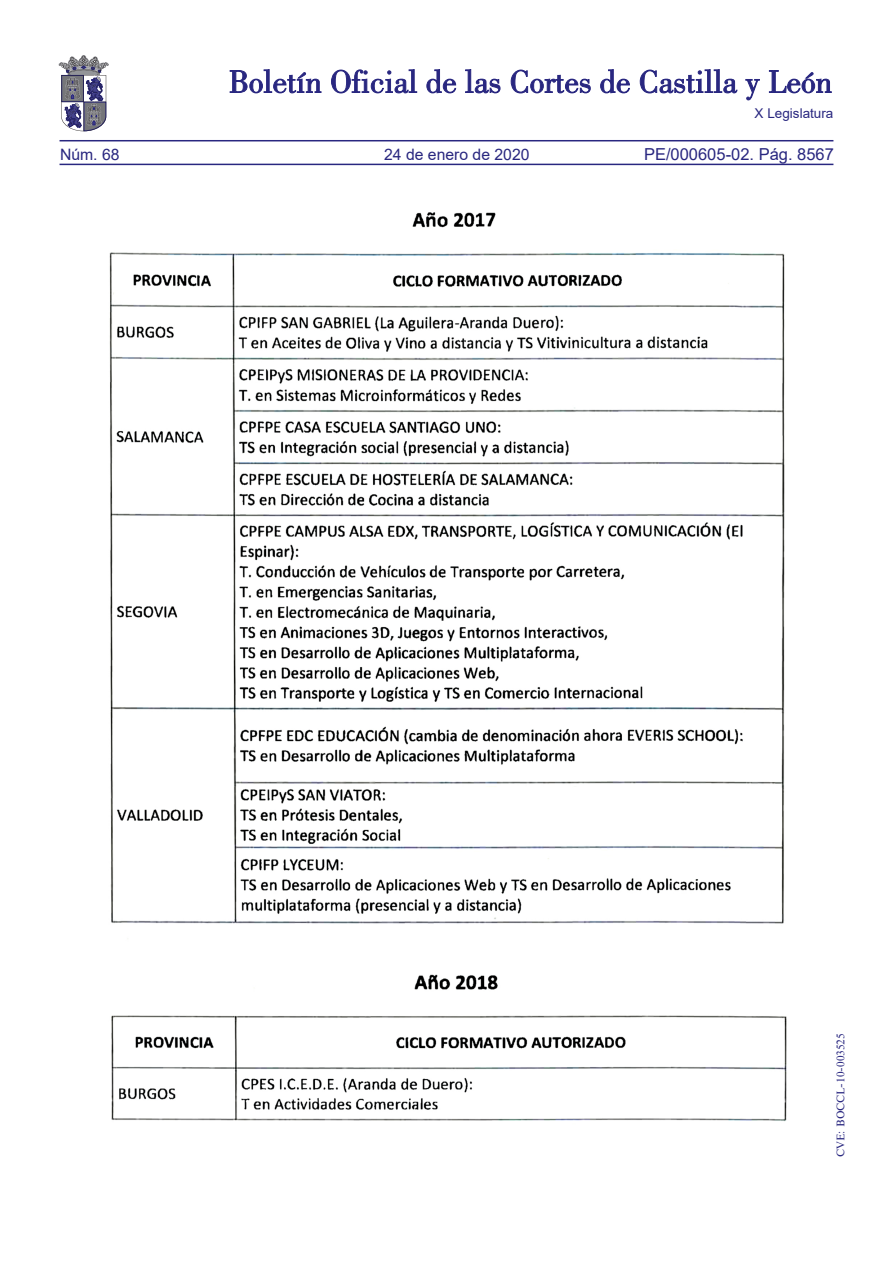
<style>
.page{position:relative;width:893px;height:1263px;background:#fff}
.page>*{position:absolute;margin:0;border:0;box-sizing:border-box;transform-origin:0 0}
.t1{font:16.5px "Arial";color:#292780}
.t2{font:15.75px "Arial";color:#292780}
.t3{font:13.5px "Arial";color:#292780}
.t4{font:10.5px "Times";color:#292780}
</style>
<div class="page">
<hr style="left:60px;top:164px;width:773px;height:1px;background:#292780">
<hr style="left:60px;top:140px;width:773px;height:1px;background:#292780">
<svg style="left:230px;top:69px;width:91px;height:24px"></svg>
<svg style="left:331px;top:69px;width:86px;height:24px"></svg>
<svg style="left:426px;top:69px;width:30px;height:24px"></svg>
<svg style="left:465px;top:69px;width:35px;height:24px"></svg>
<svg style="left:511px;top:70px;width:80px;height:23px"></svg>
<svg style="left:600px;top:69px;width:30px;height:24px"></svg>
<svg style="left:640px;top:69px;width:97px;height:24px"></svg>
<svg style="left:745px;top:79px;width:15px;height:21px"></svg>
<svg style="left:769px;top:70px;width:62px;height:23px"></svg>
<svg style="left:59px;top:55px;width:49px;height:76px"></svg>
<img style="left:109px;top:212px;width:678px;height:910px">
<p class="t3" style="left:755px;top:104px;width:80px">X Legislatura</p>
<p class="t2" style="left:60px;top:143px;width:61px">Núm. 68</p>
<p class="t2" style="left:384px;top:143px;width:147px">24 de enero de 2020</p>
<p class="t1" style="left:644px;top:143px;width:191px">PE/000605-02. Pág. 8567</p>
<p class="t4" style="left:835px;top:1157px;width:125px;rotate:-90deg">CVE: BOCCL-10-003525</p>
</div>
